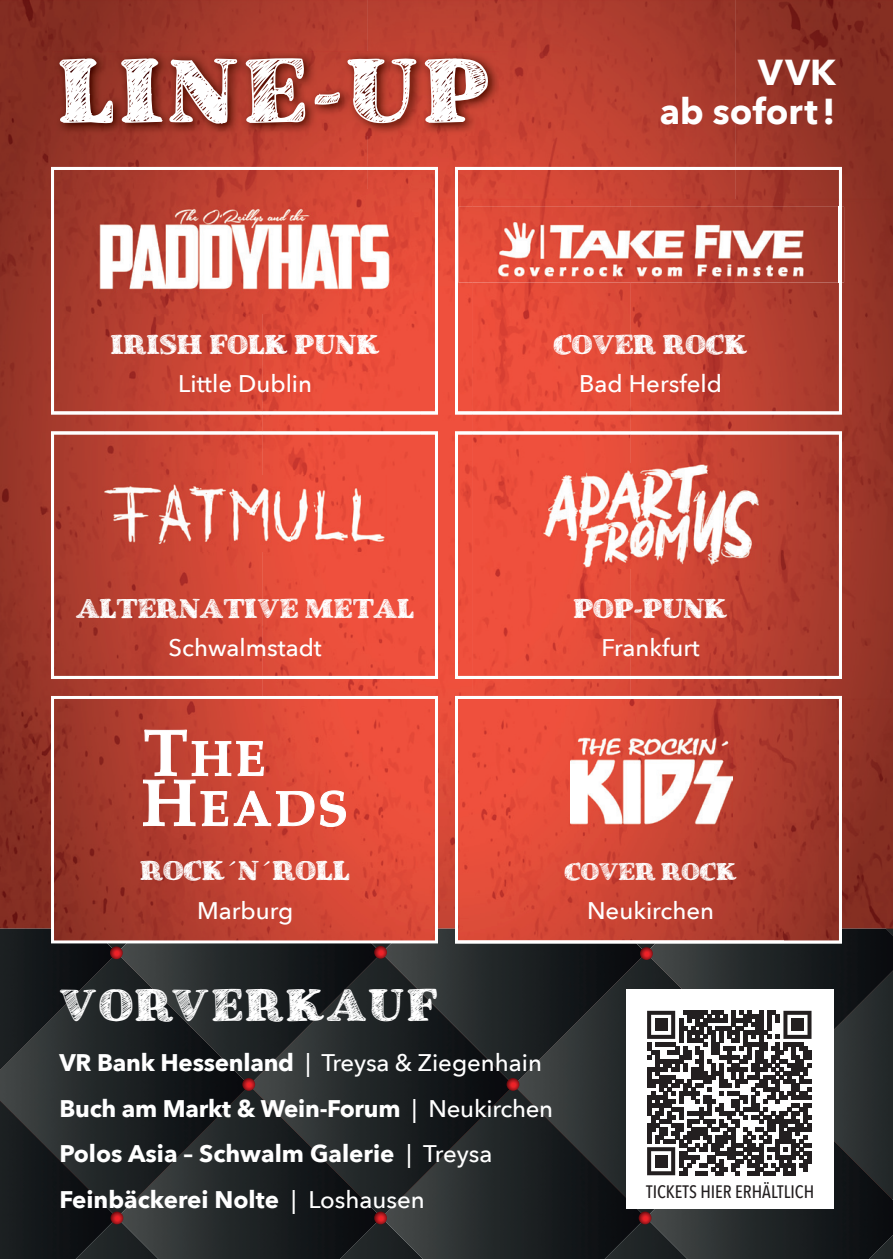
<style>
.page{position:relative;width:893px;height:1259px;background:#fff}
.page>*{position:absolute;margin:0;border:0;box-sizing:border-box;transform-origin:0 0}
.t1{font:90px "School Book New";letter-spacing:.06em;color:#fff}
.t2{font:45px "School Book New";letter-spacing:.06em;color:#fff}
.t3{font:700 36px/39px "Avenir Next";color:#fff;text-align:right}
.t4{font:27px "School Book New";color:#fff}
.t5{font:700 24px/45.9px "Avenir Next";color:#fff}
.t6{font:500 24px "Avenir Next";color:#fff}
.t7{font:24px "School Book New";color:#fff}
.t8{font:500 18px "Avenir Next Condensed";color:#231f20}
.s1{font-weight:500}
</style>
<div class="page">
<img style="left:0;top:899px;width:51px;height:29px">
<img style="left:0;top:200px;width:105px;height:699px">
<img style="left:0;top:0;width:893px;height:200px">
<img style="left:105px;top:414px;width:315px;height:282px">
<img style="left:438px;top:899px;width:17px;height:29px">
<img style="left:420px;top:199px;width:53px;height:700px">
<img style="left:473px;top:414px;width:315px;height:282px">
<img style="left:788px;top:199px;width:105px;height:500px">
<img style="left:842px;top:699px;width:51px;height:229px">
<div style="left:0;top:1217px;width:76px;height:42px;background:#13171a"></div>
<img style="left:76px;top:1217px;width:41px;height:42px">
<img style="left:0;top:928px;width:106px;height:25px">
<img style="left:0;top:953px;width:117px;height:264px">
<img style="left:117px;top:943px;width:264px;height:316px">
<img style="left:340px;top:1217px;width:41px;height:42px">
<img style="left:106px;top:943px;width:22px;height:10px">
<img style="left:381px;top:928px;width:512px;height:331px">
<img style="left:605px;top:1217px;width:82px;height:42px">
<img style="left:370px;top:943px;width:23px;height:10px">
<img style="left:869px;top:1235px;width:24px;height:24px">
<img style="left:636px;top:943px;width:20px;height:10px">
<img style="left:778px;top:970px;width:115px;height:230px">
<svg style="left:886px;top:928px;width:7px;height:7px"></svg>
<svg style="left:110px;top:946px;width:13px;height:13px"></svg>
<svg style="left:111px;top:1211px;width:12px;height:13px"></svg>
<svg style="left:374px;top:1211px;width:13px;height:13px"></svg>
<svg style="left:639px;top:1211px;width:12px;height:13px"></svg>
<svg style="left:507px;top:1078px;width:12px;height:12px"></svg>
<svg style="left:374px;top:946px;width:13px;height:12px"></svg>
<svg style="left:640px;top:947px;width:13px;height:13px"></svg>
<svg style="left:242px;top:1078px;width:13px;height:12px"></svg>
<img style="left:53px;top:51px;width:446px;height:84px">
<svg style="left:51px;top:167px;width:387px;height:247px;background:#d25445"></svg>
<svg style="left:455px;top:167px;width:387px;height:247px;background:#cf4f3f"></svg>
<svg style="left:51px;top:431px;width:387px;height:248px;background:#d55242"></svg>
<svg style="left:455px;top:431px;width:387px;height:248px;background:#d45142"></svg>
<img style="left:55px;top:700px;width:379px;height:239px">
<div style="left:51px;top:696px;width:387px;height:247px;border:3px solid #fff"></div>
<svg style="left:455px;top:696px;width:387px;height:247px;background:#c94c3d"></svg>
<div style="left:626px;top:989px;width:207px;height:219px;background:#fff"></div>
<img style="left:60px;top:189px;width:371px;height:124px">
<img style="left:458px;top:207px;width:386px;height:75px">
<img style="left:839px;top:207px;width:3px;height:75px">
<img style="left:102px;top:475px;width:285px;height:76px">
<img style="left:541px;top:463px;width:220px;height:105px">
<svg style="left:143px;top:724px;width:203px;height:103px"></svg>
<img style="left:570px;top:729px;width:162px;height:109px">
<svg style="left:647px;top:1010px;width:165px;height:165px"></svg>
<div style="left:655px;top:1019px;width:12px;height:12px;background:#231f20"></div>
<div style="left:791px;top:1019px;width:12px;height:12px;background:#231f20"></div>
<div style="left:655px;top:1155px;width:12px;height:12px;background:#231f20"></div>
<h1 class="t1" style="left:58px;top:46px;width:433px">LINE-UP</h1>
<h3 class="t3" style="left:660px;top:52px;width:177px">VVK<br>ab sofort !</h3>
<p class="t4" style="left:111px;top:331px;width:270px">IRISH FOLK PUNK</p>
<p class="t6" style="left:178px;top:363px;width:135px">Little Dublin</p>
<p class="t4" style="left:76px;top:595px;width:339px">ALTERNATIVE METAL</p>
<p class="t6" style="left:169px;top:627px;width:155px">Schwalmstadt</p>
<p class="t4" style="left:140px;top:857px;width:211px">ROCK´N´ROLL</p>
<p class="t6" style="left:197px;top:890px;width:98px">Marburg</p>
<p class="t4" style="left:554px;top:331px;width:195px">COVER ROCK</p>
<p class="t6" style="left:579px;top:363px;width:144px">Bad Hersfeld</p>
<p class="t4" style="left:574px;top:595px;width:156px">POP-PUNK</p>
<p class="t6" style="left:601px;top:627px;width:100px">Frankfurt</p>
<p class="t7" style="left:564px;top:860px;width:174px">COVER ROCK</p>
<p class="t6" style="left:587px;top:890px;width:128px">Neukirchen</p>
<h2 class="t2" style="left:60px;top:982px;width:380px">VORVERKAUF</h2>
<p class="t5" style="left:60px;top:1039px;width:495px">VR Bank Hessenland <span class="s1">| Treysa &amp; Ziegenhain </span>Buch am Markt &amp; Wein-Forum <span class="s1">| Neukirchen </span>Polos Asia – Schwalm Galerie <span class="s1">| Treysa </span>Feinbäckerei Nolte <span class="s1">| Loshausen</span></p>
<p class="t8" style="left:646px;top:1180px;width:169px">TICKETS HIER ERHÄLTLICH</p>
</div>
